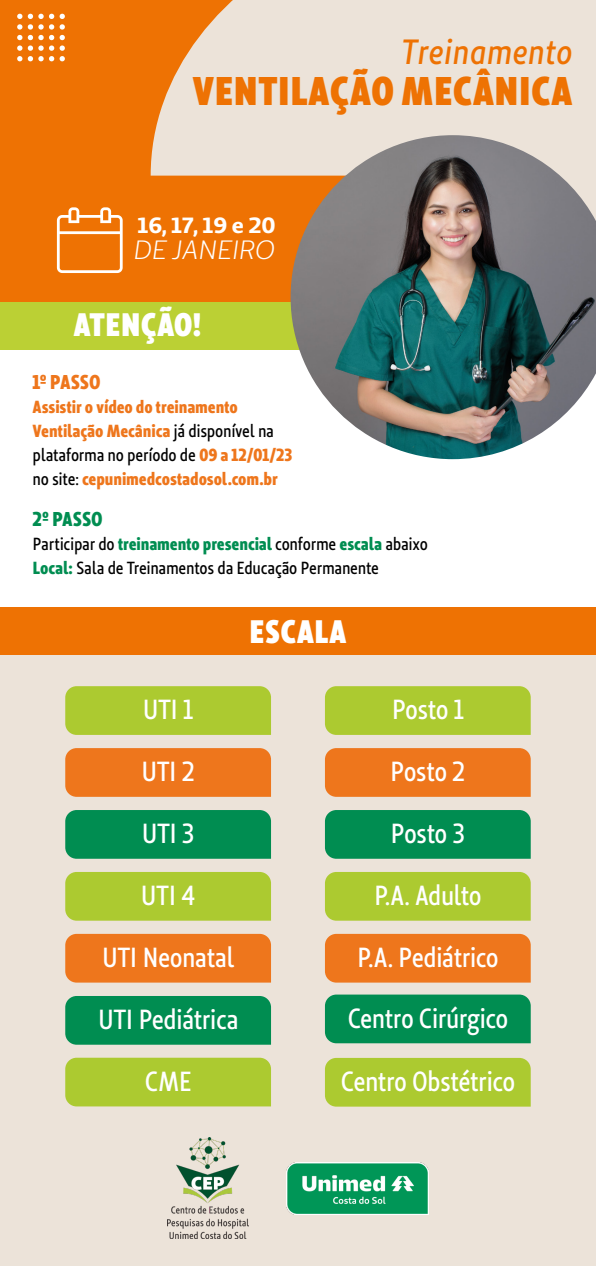
<style>
.page{position:relative;width:596px;height:1266px;background:#fff}
.page>*{position:absolute;margin:0;border:0;box-sizing:border-box;transform-origin:0 0}
.t1{font:700 condensed 40px "Unimed Sans 2020 Extra";color:#ee7203}
.t2{font:italic condensed 35px "Unimed Sans 2020 Regular";color:#ee7203}
.t3{font:700 condensed 32.5px "Unimed Sans 2020 Extra";color:#fff}
.t4{font:condensed 27.6px "Unimed Sans 2020 Regular";letter-spacing:-.02em;color:#fff}
.t5{font:italic 26.45px "Unimed Sans";color:#fff}
.t6{font:700 22px "Unimed Sans";color:#fff}
.t7{font:condensed 20px "Unimed Sans 2020 Bold";letter-spacing:-.03em;color:#ee761c}
.t8{font:condensed 20px "Unimed Sans 2020 Bold";letter-spacing:-.015em;color:#008d51}
.t9{font:condensed 17.5px/24px "Unimed Sans 2020 Bold";letter-spacing:-.005em;color:#ee761c}
.t10{font:condensed 17.5px "Unimed Sans 2020 Regular";letter-spacing:-.015em;color:#000}
.t11{font:condensed 17.5px "Unimed Sans 2020 Bold";letter-spacing:-.005em;color:#008d51}
.s1{font-family:"Unimed Sans 2020 Regular";color:#000}
.s2{font-family:"Unimed Sans 2020 Bold";color:#ee761c}
.s3{font-family:"Unimed Sans 2020 Bold";color:#008d51}
</style>
<div class="page">
<div style="left:0;top:650px;width:595px;height:616px;background:#ece3d9"></div>
<div style="left:0;top:0;width:595px;height:323px;background:#ee7203"></div>
<svg style="left:150px;top:0;width:445px;height:303px;fill:#ece3d9"></svg>
<svg style="left:17px;top:14px;width:5px;height:47px"></svg>
<svg style="left:28px;top:14px;width:37px;height:47px"></svg>
<img style="left:286px;top:1162px;width:142px;height:52px">
<img style="left:167px;top:1137px;width:81px;height:101px">
<svg style="left:57px;top:207px;width:65px;height:66px"></svg>
<div style="left:0;top:303px;width:595px;height:47px;background:#bbd034"></div>
<div style="left:0;top:607px;width:595px;height:47px;background:#ee7203"></div>
<div style="left:65px;top:686px;width:206px;height:49px;background:#acca30"></div>
<div style="left:65px;top:748px;width:206px;height:49px;background:#ee761c"></div>
<div style="left:65px;top:810px;width:206px;height:48px;background:#008d51"></div>
<div style="left:65px;top:872px;width:206px;height:48px;background:#acca30"></div>
<div style="left:65px;top:934px;width:206px;height:48px;background:#ee761c"></div>
<div style="left:65px;top:996px;width:206px;height:48px;background:#008d51"></div>
<div style="left:65px;top:1057px;width:206px;height:49px;background:#acca30"></div>
<div style="left:325px;top:686px;width:205px;height:49px;background:#acca30"></div>
<div style="left:325px;top:748px;width:205px;height:49px;background:#ee761c"></div>
<div style="left:324px;top:810px;width:206px;height:48px;background:#008d51"></div>
<div style="left:325px;top:872px;width:205px;height:48px;background:#acca30"></div>
<div style="left:325px;top:934px;width:205px;height:48px;background:#ee761c"></div>
<div style="left:324px;top:994px;width:206px;height:49px;background:#008d51"></div>
<div style="left:325px;top:1058px;width:205px;height:48px;background:#acca30"></div>
<img style="left:290px;top:135px;width:305px;height:324px">
<p class="t2" style="left:400px;top:29px;width:173px">Treinamento</p>
<h1 class="t1" style="left:192px;top:65px;width:381px">VENTILAÇÃO MECÂNICA</h1>
<p class="t6" style="left:138px;top:211px;width:139px">16, 17, 19 e 20</p>
<p class="t5" style="left:133px;top:233px;width:142px">DE JANEIRO</p>
<p class="t3" style="left:74px;top:303px;width:129px">ATENÇÃO!</p>
<p class="t7" style="left:32px;top:369px;width:69px">1º PASSO</p>
<p class="t9" style="left:32px;top:395px;width:243px">Assistir o vídeo do treinamento<br>Ventilação Mecânica <span class="s1">já disponível na</span></p>
<p class="t10" style="left:32px;top:444px;width:261px">plataforma no período de <span class="s2">09 a 12/01/23</span></p>
<p class="t9" style="left:32px;top:467px;width:247px"><span class="s1">no site:</span> cepunimedcostadosol.com.br</p>
<p class="t8" style="left:32px;top:506px;width:72px">2º PASSO</p>
<p class="t11" style="left:32px;top:532px;width:396px"><span class="s1">Participar do</span> treinamento presencial <span class="s1">conforme</span> escala <span class="s1">abaixo</span></p>
<p class="t10" style="left:32px;top:556px;width:347px"><span class="s3">Local:</span> Sala de Treinamentos da Educação Permanente</p>
<p class="t3" style="left:249px;top:610px;width:99px">ESCALA</p>
<p class="t4" style="left:143px;top:692px;width:52px">UTI 1</p>
<p class="t4" style="left:391px;top:692px;width:74px">Posto 1</p>
<p class="t4" style="left:141px;top:754px;width:55px">UTI 2</p>
<p class="t4" style="left:390px;top:754px;width:77px">Posto 2</p>
<p class="t4" style="left:141px;top:816px;width:54px">UTI 3</p>
<p class="t4" style="left:390px;top:816px;width:76px">Posto 3</p>
<p class="t4" style="left:141px;top:878px;width:56px">UTI 4</p>
<p class="t4" style="left:102px;top:940px;width:134px">UTI Neonatal</p>
<p class="t4" style="left:374px;top:878px;width:109px">P.A. Adulto</p>
<p class="t4" style="left:357px;top:940px;width:143px">P.A. Pediátrico</p>
<p class="t4" style="left:98px;top:1002px;width:142px">UTI Pediátrica</p>
<p class="t4" style="left:347px;top:1000px;width:162px">Centro Cirúrgico</p>
<p class="t4" style="left:145px;top:1063px;width:48px">CME</p>
<p class="t4" style="left:340px;top:1064px;width:176px">Centro Obstétrico</p>
</div>
